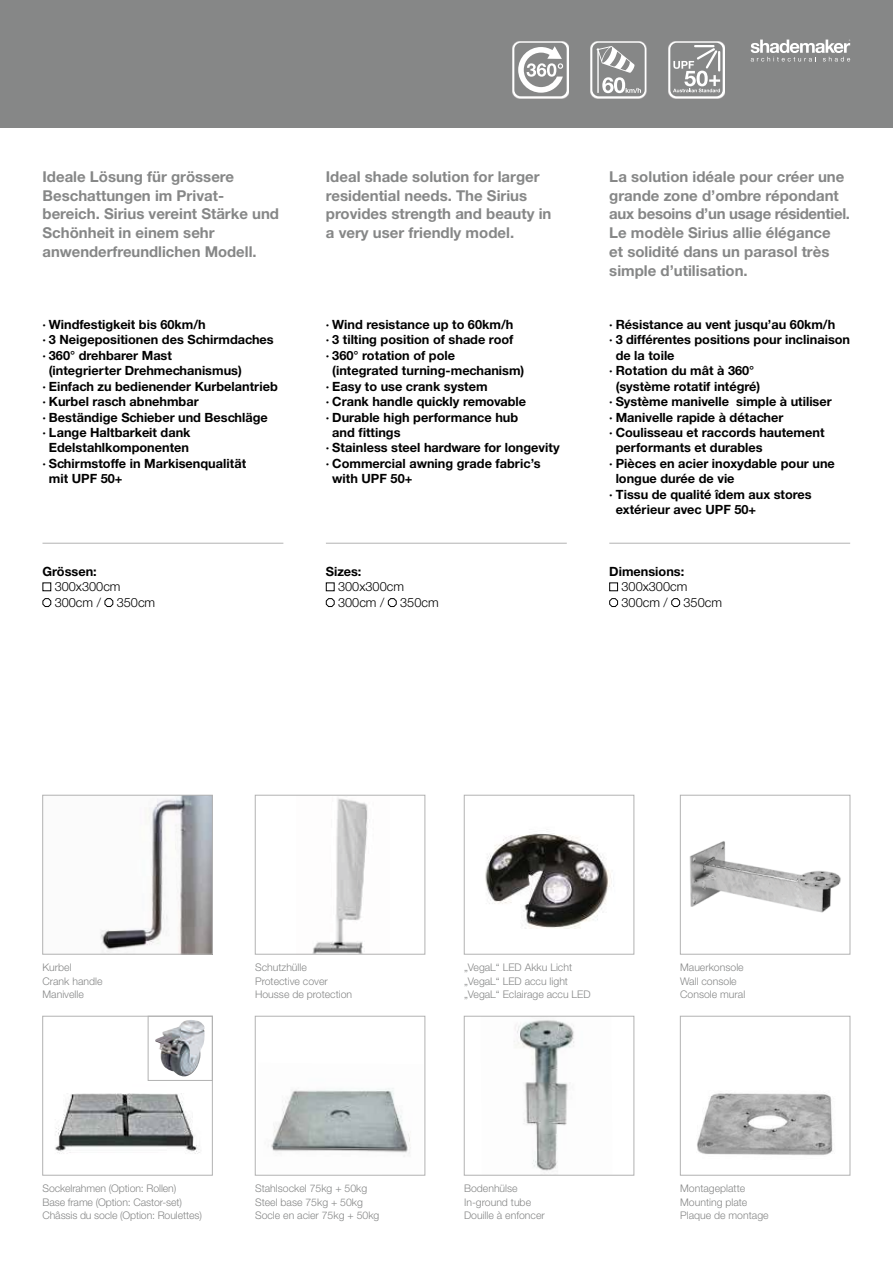
<style>
.page{position:relative;width:893px;height:1263px;background:#fff}
.page>*{position:absolute;margin:0;border:0;box-sizing:border-box;transform-origin:0 0}
.t1{font:700 15px/18.8px "Helvetica Neue";color:#868787}
.t2{font:700 15px/18.8px "Helvetica Neue CE";color:#868787}
.t3{font:700 12.75px "Helvetica Neue CE";color:#000}
.t4{font:300 12.75px/15.5px "Helvetica Neue";color:#000}
.t5{font:300 10.5px/13.5px "Helvetica Neue";color:#868787}
</style>
<div class="page">
<img style="left:523px;top:1081px;width:45px;height:92px">
<div style="left:464px;top:1016px;width:170px;height:159px;border:1px solid #b2b2b2"></div>
<img style="left:697px;top:1093px;width:136px;height:62px">
<div style="left:680px;top:1016px;width:170px;height:159px;border:1px solid #b2b2b2"></div>
<img style="left:271px;top:1088px;width:140px;height:69px">
<div style="left:255px;top:1016px;width:170px;height:159px;border:1px solid #b2b2b2"></div>
<img style="left:55px;top:1093px;width:145px;height:61px">
<div style="left:43px;top:1016px;width:170px;height:159px;border:1px solid #b2b2b2"></div>
<svg style="left:42px;top:543px;width:808px;height:538px"></svg>
<div style="left:0;top:0;width:893px;height:128px;background:#868787"></div>
<img style="left:669px;top:41px;width:55px;height:57px">
<svg style="left:670px;top:43px;width:53px;height:53px"></svg>
<hr style="left:694px;top:45px;width:20px;height:2px;background:#fff">
<svg style="left:673px;top:48px;width:47px;height:44px"></svg>
<img style="left:513px;top:41px;width:55px;height:57px">
<div style="left:514px;top:43px;width:53px;height:53px;background:#868787;border-radius:6px"></div>
<svg style="left:518px;top:46px;width:45px;height:47px"></svg>
<img style="left:591px;top:41px;width:55px;height:57px">
<div style="left:592px;top:43px;width:53px;height:53px;background:#868787;border-radius:6px"></div>
<svg style="left:597px;top:46px;width:44px;height:47px"></svg>
<svg style="left:751px;top:40px;width:99px;height:21px"></svg>
<p class="t1" style="left:43px;top:169px;width:238px">Ideale Lösung für grössere<br>Beschattungen im Privat&shy;bereich. Sirius vereint Stärke und<br>Schönheit in einem sehr anwenderfreundlichen Modell.</p>
<p class="t1" style="left:326px;top:169px;width:227px">Ideal shade solution for larger residential needs. The Sirius provides strength and beauty in a very user friendly model.</p>
<p class="t2" style="left:609px;top:168px;width:242px">La solution idéale pour créer une grande zone d’ombre répondant aux besoins d’un usage résidentiel.<br>Le modèle Sirius allie élégance<br>et solidité dans un parasol très simple d’utilisation.</p>
<p class="t3" style="left:43px;top:320px;width:165px">· Windfestigkeit bis 60km/h</p>
<p class="t3" style="left:43px;top:335px;width:233px">· 3 Neigepositionen des Schirmdaches</p>
<p class="t3" style="left:43px;top:350px;width:131px">· 360° drehbarer Mast</p>
<p class="t3" style="left:49px;top:366px;width:194px">(integrierter Drehmechanismus)</p>
<p class="t3" style="left:43px;top:381px;width:237px">· Einfach zu bedienender Kurbelantrieb</p>
<p class="t3" style="left:43px;top:397px;width:158px">· Kurbel rasch abnehmbar</p>
<p class="t3" style="left:43px;top:412px;width:227px">· Beständige Schieber und Beschläge</p>
<p class="t3" style="left:43px;top:428px;width:150px">· Lange Haltbarkeit dank</p>
<p class="t3" style="left:49px;top:443px;width:142px">Edelstahlkomponenten</p>
<p class="t3" style="left:43px;top:459px;width:205px">· Schirmstoffe in Markisenqualität</p>
<p class="t3" style="left:49px;top:474px;width:75px">mit UPF 50+</p>
<p class="t3" style="left:43px;top:567px;width:56px">Grössen:</p>
<p class="t4" style="left:55px;top:580px;width:102px">300x300cm<br>300cm / 350cm</p>
<p class="t3" style="left:326px;top:320px;width:189px">· Wind resistance up to 60km/h</p>
<p class="t3" style="left:326px;top:335px;width:189px">· 3 tilting position of shade roof</p>
<p class="t3" style="left:326px;top:350px;width:131px">· 360° rotation of pole</p>
<p class="t3" style="left:332px;top:366px;width:194px">(integrated turning-mechanism)</p>
<p class="t3" style="left:326px;top:381px;width:163px">· Easy to use crank system</p>
<p class="t3" style="left:326px;top:397px;width:202px">· Crank handle quickly removable</p>
<p class="t3" style="left:326px;top:412px;width:194px">· Durable high performance hub</p>
<p class="t3" style="left:332px;top:428px;width:70px">and fittings</p>
<p class="t3" style="left:326px;top:443px;width:235px">· Stainless steel hardware for longevity</p>
<p class="t3" style="left:326px;top:459px;width:216px">· Commercial awning grade fabric’s</p>
<p class="t3" style="left:332px;top:474px;width:82px">with UPF 50+</p>
<p class="t3" style="left:326px;top:567px;width:37px">Sizes:</p>
<p class="t4" style="left:338px;top:580px;width:102px">300x300cm<br>300cm / 350cm</p>
<p class="t3" style="left:609px;top:320px;width:227px">· Résistance au vent jusqu’au 60km/h</p>
<p class="t3" style="left:609px;top:335px;width:242px">· 3 différentes positions pour inclinaison</p>
<p class="t3" style="left:616px;top:350px;width:60px">de la toile</p>
<p class="t3" style="left:609px;top:366px;width:147px">· Rotation du mât à 360°</p>
<p class="t3" style="left:616px;top:381px;width:146px">(système rotatif intégré)</p>
<p class="t3" style="left:609px;top:397px;width:224px">· Système manivelle simple à utiliser</p>
<p class="t3" style="left:609px;top:412px;width:176px">· Manivelle rapide à détacher</p>
<p class="t3" style="left:609px;top:428px;width:217px">· Coulisseau et raccords hautement</p>
<p class="t3" style="left:616px;top:443px;width:149px">performants et durables</p>
<p class="t3" style="left:609px;top:459px;width:227px">· Pièces en acier inoxydable pour une</p>
<p class="t3" style="left:616px;top:474px;width:120px">longue durée de vie</p>
<p class="t3" style="left:609px;top:489px;width:204px">· Tissu de qualité îdem aux stores</p>
<p class="t3" style="left:616px;top:505px;width:142px">extérieur avec UPF 50+</p>
<p class="t3" style="left:609px;top:567px;width:77px">Dimensions:</p>
<p class="t4" style="left:621px;top:580px;width:102px">300x300cm<br>300cm / 350cm</p>
<p class="t5" style="left:43px;top:962px;width:62px">Kurbel<br>Crank handle<br>Manivelle</p>
<p class="t5" style="left:255px;top:962px;width:99px">Schutzhülle<br>Protective cover<br>Housse de protection</p>
<p class="t5" style="left:464px;top:962px;width:128px">„VegaL“ LED Akku Licht „VegaL“ LED accu light „VegaL“ Eclairage accu LED</p>
<p class="t5" style="left:43px;top:1183px;width:161px">Sockelrahmen (Option: Rollen)<br>Base frame (Option: Castor-set)<br>Châssis du socle (Option: Roulettes)</p>
<p class="t5" style="left:255px;top:1183px;width:126px">Stahlsockel 75kg + 50kg<br>Steel base 75kg + 50kg<br>Socle en acier 75kg + 50kg</p>
<p class="t5" style="left:464px;top:1183px;width:82px">Bodenhülse<br>In-ground tube<br>Douille à enfoncer</p>
<p class="t5" style="left:680px;top:962px;width:67px">Mauerkonsole<br>Wall console<br>Console mural</p>
<p class="t5" style="left:680px;top:1183px;width:90px">Montageplatte<br>Mounting plate<br>Plaque de montage</p>
</div>
